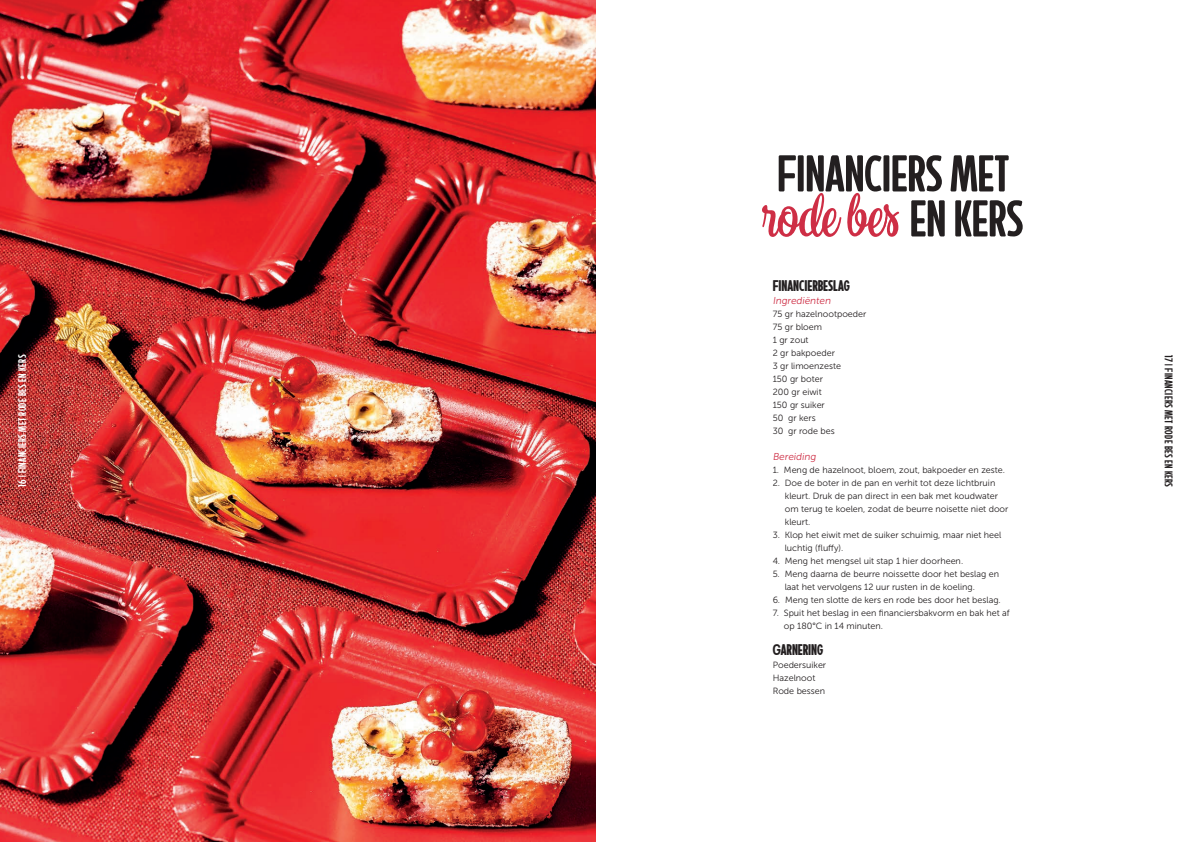
<style>
.page{position:relative;width:1191px;height:842px;background:#fff}
.page>*{position:absolute;margin:0;border:0;box-sizing:border-box;transform-origin:0 0}
.t1{font:60px "Sonder Sans 1";color:#231f20}
.t2{font:60px "Sonder Script 2";color:#ce2e45}
.t3{font:18px "Sonder Sans 3";color:#231f20}
.t4{font:13px "Sonder Sans 1";letter-spacing:.03em;color:#fff}
.t5{font:13px "Sonder Sans 1";letter-spacing:.03em;color:#231f20}
.t6{font:10px "Museo Sans 300";color:#ce2e45}
.t7{font:9px/13px "Museo Sans 300";color:#231f20}
.s1{font-family:"Sonder Sans 1";color:#231f20}
</style>
<div class="page">
<img style="left:0;top:0;width:595px;height:842px">
<h1 class="t1" style="left:777px;top:140px;width:233px">FINANCIERS MET</h1>
<h1 class="t2" style="left:763px;top:177px;width:262px">rode bes <span class="s1">EN KERS</span></h1>
<h2 class="t3" style="left:772px;top:275px;width:79px">FINANCIERBESLAG</h2>
<p class="t6" style="left:772px;top:295px;width:61px">Ingrediënten</p>
<p class="t7" style="left:772px;top:307px;width:95px">75 gr hazelnootpoeder<br>75 gr bloem<br>1 gr zout<br>2 gr bakpoeder<br>3 gr limoenzeste<br>150 gr boter<br>200 gr eiwit<br>150 gr suiker<br>50 gr kers<br>30 gr rode bes</p>
<p class="t6" style="left:772px;top:451px;width:46px">Bereiding</p>
<p class="t7" style="left:772px;top:463px;width:234px">1. Meng de hazelnoot, bloem, zout, bakpoeder en zeste.</p>
<p class="t7" style="left:785px;top:476px;width:225px;text-indent:-12px">2. Doe de boter in de pan en verhit tot deze lichtbruin kleurt. Druk de pan direct in een bak met koudwater om terug te koelen, zodat de beurre noisette niet door kleurt.</p>
<p class="t7" style="left:784px;top:528px;width:218px;text-indent:-12px">3. Klop het eiwit met de suiker schuimig, maar niet heel luchtig (fluffy).</p>
<p class="t7" style="left:772px;top:554px;width:192px">4. Meng het mengsel uit stap 1 hier doorheen.</p>
<p class="t7" style="left:784px;top:567px;width:216px;text-indent:-12px">5. Meng daarna de beurre noissette door het beslag en laat het vervolgens 12 uur rusten in de koeling.</p>
<p class="t7" style="left:772px;top:593px;width:230px">6. Meng ten slotte de kers en rode bes door het beslag.</p>
<p class="t7" style="left:784px;top:606px;width:227px;text-indent:-11px">7. Spuit het beslag in een financiersbakvorm en bak het af op 180°C in 14 minuten.</p>
<h2 class="t3" style="left:772px;top:639px;width:52px">GARNERING</h2>
<p class="t7" style="left:772px;top:658px;width:55px">Poedersuiker<br>Hazelnoot<br>Rode bessen</p>
<h3 class="t4" style="left:15px;top:487px;width:134px;rotate:-90deg">16 | FINANCIERS MET RODE BES EN KERS</h3>
<h3 class="t5" style="left:1176px;top:355px;width:134px;rotate:90deg">17 | FINANCIERS MET RODE BES EN KERS</h3>
</div>
